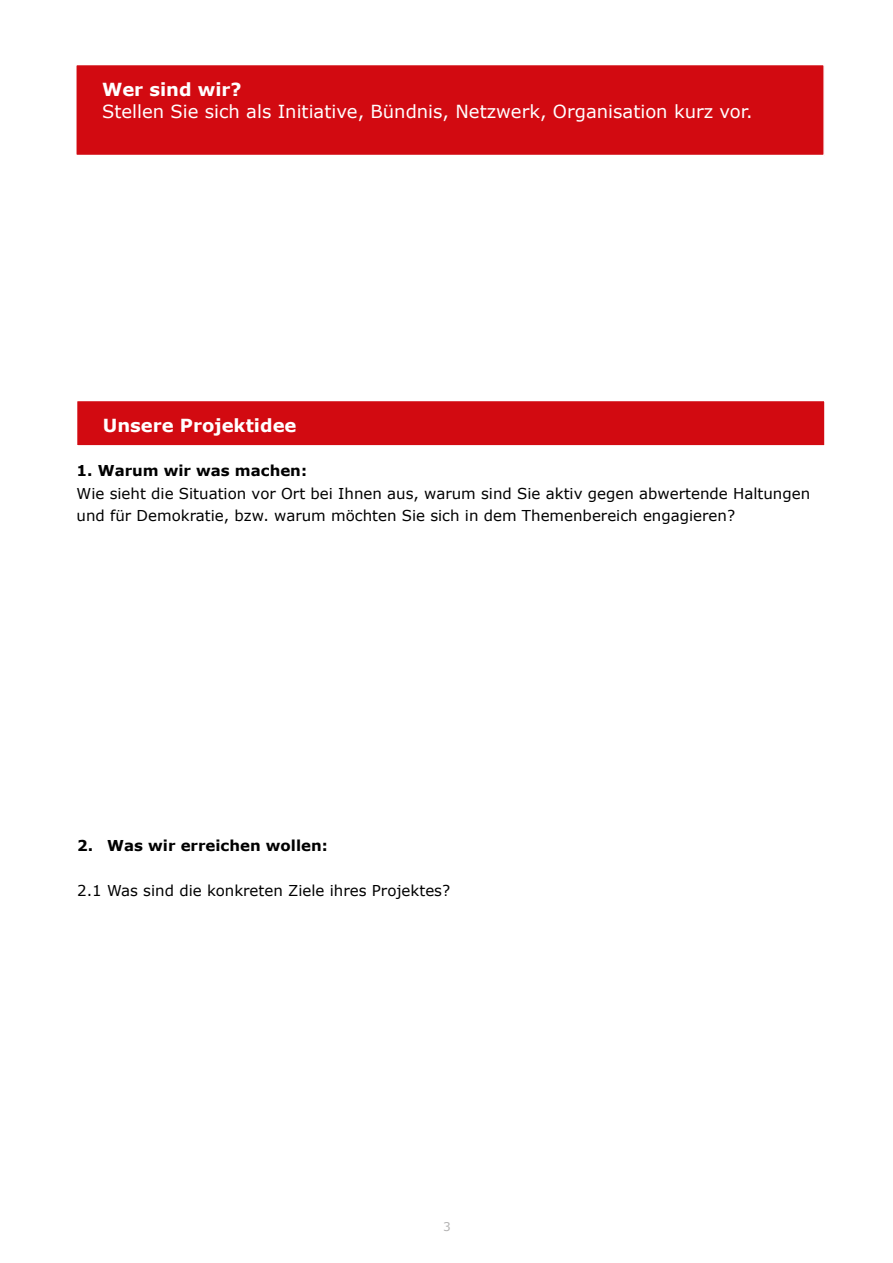
<style>
.page{position:relative;width:893px;height:1263px;background:#fff}
.page>*{position:absolute;margin:0;border:0;box-sizing:border-box;transform-origin:0 0}
.t1{font:18px "Verdana";color:#fff}
.t2{font:700 18px "Verdana";color:#fff}
.t3{font:15px/22.5px "Verdana";color:#000}
.t4{font:700 15px "Verdana";color:#000}
.t5{font:12px "Verdana";color:#b3b2b2}
</style>
<div class="page">
<div style="left:76px;top:65px;width:748px;height:91px;background:#d20a11"></div>
<div style="left:75px;top:64px;width:750px;height:92px;border:2px solid #fff"></div>
<div style="left:77px;top:400px;width:748px;height:46px;background:#d20a11"></div>
<div style="left:76px;top:400px;width:750px;height:47px;border:2px solid #fff"></div>
<p class="t2" style="left:102px;top:77px;width:141px">Wer sind wir?</p>
<p class="t1" style="left:102px;top:99px;width:652px">Stellen Sie sich als Initiative, Bündnis, Netzwerk, Organisation kurz vor.</p>
<p class="t2" style="left:103px;top:412px;width:195px">Unsere Projektidee</p>
<p class="t4" style="left:77px;top:460px;width:232px">1. Warum wir was machen:</p>
<p class="t3" style="left:77px;top:482px;width:735px">Wie sieht die Situation vor Ort bei Ihnen aus, warum sind Sie aktiv gegen abwertende Haltungen und für Demokratie, bzw. warum möchten Sie sich in dem Themenbereich engagieren?</p>
<p class="t4" style="left:77px;top:835px;width:252px">2. Was wir erreichen wollen:</p>
<p class="t3" style="left:77px;top:879px;width:374px">2.1 Was sind die konkreten Ziele ihres Projektes?</p>
<p class="t5" style="left:443px;top:1218px;width:9px">3</p>
</div>
